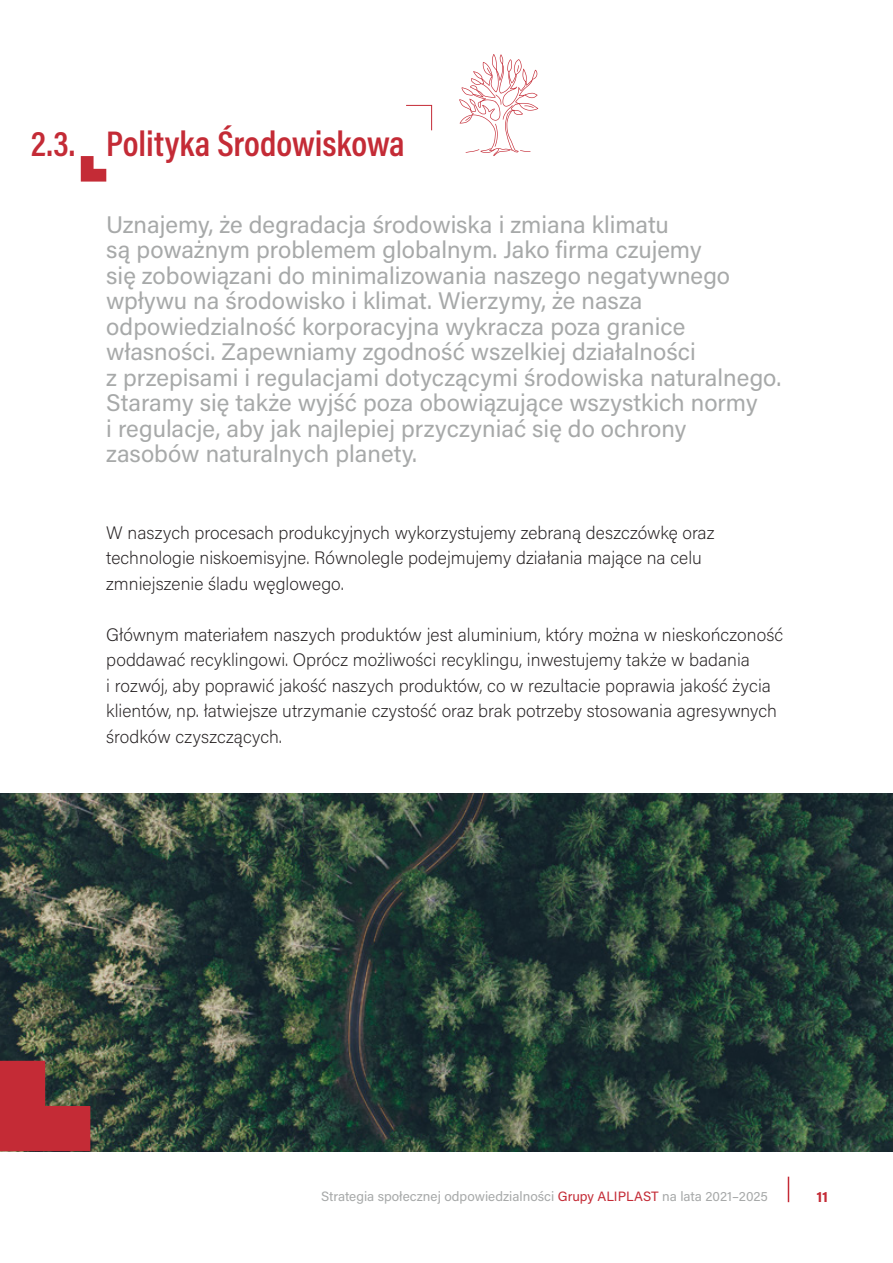
<style>
.page{position:relative;width:893px;height:1263px;background:#fff}
.page>*{position:absolute;margin:0;border:0;box-sizing:border-box;transform-origin:0 0}
.Podtytul{font:600 36px "Acumin Pro Cond";color:#c42b36}
.t1{font:24px/25.5px "Acumin Pro";color:#a7a9a9}
.t2{font:200 18px/25.5px "Acumin Pro";color:#231f20}
.t3{font:700 15px "Acumin Pro";color:#c42b36}
.t4{font:13.5px "Acumin Pro";color:#a7a9a9}
.s1{color:#c42b36}
</style>
<div class="page">
<svg style="left:788px;top:1177px;width:1px;height:25px"></svg>
<svg style="left:81px;top:156px;width:25px;height:26px"></svg>
<svg style="left:406px;top:105px;width:26px;height:26px"></svg>
<img style="left:0;top:794px;width:893px;height:357px">
<svg style="left:0;top:1061px;width:90px;height:90px;background:#a33437"></svg>
<svg style="left:459px;top:54px;width:79px;height:102px"></svg>
<p class="Podtytul" style="left:31px;top:120px;width:46px">2.3.</p>
<p class="Podtytul" style="left:106px;top:120px;width:300px">Polityka Środowiskowa</p>
<p class="t1" style="left:106px;top:210px;width:676px">Uznajemy, że degradacja środowiska i zmiana klimatu<br>są poważnym problemem globalnym. Jako firma czujemy<br>się zobowiązani do minimalizowania naszego negatywnego wpływu na środowisko i klimat. Wierzymy, że nasza odpowiedzialność korporacyjna wykracza poza granice własności. Zapewniamy zgodność wszelkiej działalności<br>z przepisami i regulacjami dotyczącymi środowiska naturalnego.<br>Staramy się także wyjść poza obowiązujące wszystkich normy<br>i regulacje, aby jak najlepiej przyczyniać się do ochrony zasobów naturalnych planety.</p>
<p class="t2" style="left:106px;top:519px;width:610px">W naszych procesach produkcyjnych wykorzystujemy zebraną deszczówkę oraz technologie niskoemisyjne. Równolegle podejmujemy działania mające na celu zmniejszenie śladu węglowego.</p>
<p class="t2" style="left:106px;top:621px;width:678px">Głównym materiałem naszych produktów jest aluminium, który można w nieskończoność poddawać recyklingowi. Oprócz możliwości recyklingu, inwestujemy także w badania<br>i rozwój, aby poprawić jakość naszych produktów, co w rezultacie poprawia jakość życia klientów, np. łatwiejsze utrzymanie czystość oraz brak potrzeby stosowania agresywnych środków czyszczących.</p>
<p class="t4" style="left:321px;top:1187px;width:448px">Strategia społecznej odpowiedzialności <span class="s1">Grupy ALIPLAST</span> na lata 2021–2025</p>
<p class="t3" style="left:816px;top:1186px;width:13px">11</p>
</div>
